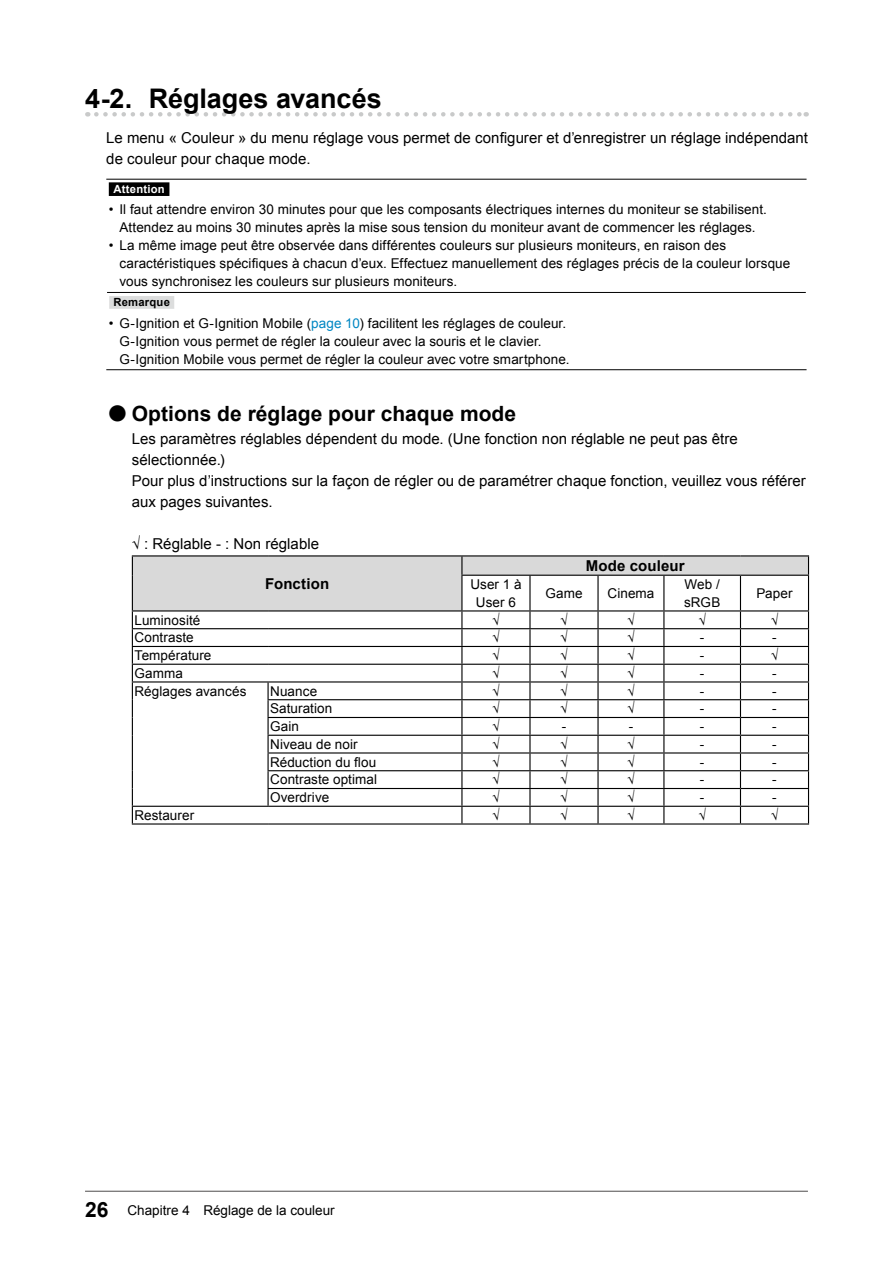
<style>
.page{position:relative;width:893px;height:1263px;background:#fff}
.page>*{position:absolute;margin:0;border:0;box-sizing:border-box;transform-origin:0 0}
.t1{font:700 27px "Arial";color:#000}
.t2{font:700 21px "Arial";color:#000}
.t3{font:15px/21px "Arial";color:#000}
.t4{font:700 15px "Arial";letter-spacing:.01em;color:#000}
.t5{font:13.5px/18px "Arial";letter-spacing:.005em;color:#000}
.t6{font:700 11.25px "Arial";letter-spacing:.02em;color:#fff}
.t7{font:700 11.25px "Arial";letter-spacing:.02em;color:#000}
.s1{color:#0087c3}
.s2{font-size:37.8px}
.s3{font-weight:700;font-size:21px}
</style>
<div class="page">
<hr style="left:85px;top:1191px;width:723px;height:1px;background:#595757">
<svg style="left:96px;top:112px;width:711px;height:5px"></svg>
<hr style="left:106px;top:179px;width:700px;height:1px;background:#000">
<hr style="left:107px;top:292px;width:699px;height:1px;background:#000">
<hr style="left:106px;top:369px;width:700px;height:1px;background:#000">
<div style="left:109px;top:182px;width:60px;height:14px;background:#000"></div>
<div style="left:109px;top:296px;width:65px;height:13px;background:#dcdddd"></div>
<hr style="left:132px;top:555px;width:136px;height:1px;background:#000">
<hr style="left:268px;top:555px;width:194px;height:1px;background:#000">
<hr style="left:462px;top:555px;width:68px;height:1px;background:#000">
<hr style="left:530px;top:555px;width:68px;height:1px;background:#000">
<hr style="left:598px;top:555px;width:66px;height:1px;background:#000">
<hr style="left:664px;top:555px;width:76px;height:1px;background:#000">
<hr style="left:740px;top:555px;width:69px;height:1px;background:#000">
<svg style="left:132px;top:556px;width:677px;height:267px"></svg>
<hr style="left:132px;top:823px;width:136px;height:1px;background:#000">
<hr style="left:268px;top:823px;width:194px;height:1px;background:#000">
<hr style="left:462px;top:823px;width:68px;height:1px;background:#000">
<hr style="left:530px;top:823px;width:68px;height:1px;background:#000">
<hr style="left:598px;top:823px;width:66px;height:1px;background:#000">
<hr style="left:664px;top:823px;width:76px;height:1px;background:#000">
<hr style="left:740px;top:823px;width:69px;height:1px;background:#000">
<h1 class="t1" style="left:85px;top:81px;width:298px">4-2. Réglages avancés</h1>
<p class="t3" style="left:106px;top:127px;width:703px">Le menu « Couleur » du menu réglage vous permet de configurer et d’enregistrer un réglage indépendant de couleur pour chaque mode.</p>
<p class="t6" style="left:113px;top:182px;width:53px">Attention</p>
<p class="t5" style="left:109px;top:201px;width:660px;text-align:center">• Il faut attendre environ 30 minutes pour que les composants électriques internes du moniteur se stabilisent.<br>Attendez au moins 30 minutes après la mise sous tension du moniteur avant de commencer les réglages.</p>
<p class="t5" style="left:119px;top:237px;width:672px;text-indent:-11px">• La même image peut être observée dans différentes couleurs sur plusieurs moniteurs, en raison des caractéristiques spécifiques à chacun d’eux. Effectuez manuellement des réglages précis de la couleur lorsque vous synchronisez les couleurs sur plusieurs moniteurs.</p>
<p class="t7" style="left:113px;top:295px;width:58px">Remarque</p>
<p class="t5" style="left:119px;top:314px;width:452px;text-indent:-11px">• G-Ignition et G-Ignition Mobile (<span class="s1">page 10</span>) facilitent les réglages de couleur.<br>G-Ignition vous permet de régler la couleur avec la souris et le clavier.<br>G-Ignition Mobile vous permet de régler la couleur avec votre smartphone.</p>
<h2 class="t2" style="left:106px;top:399px;width:411px"><span class="s2">●</span>Options de réglage pour chaque mode</h2>
<p class="t3" style="left:132px;top:428px;width:676px">Les paramètres réglables dépendent du mode. (Une fonction non réglable ne peut pas être sélectionnée.)<br>Pour plus d’instructions sur la façon de régler ou de paramétrer chaque fonction, veuillez vous référer aux pages suivantes.</p>
<p class="t3" style="left:132px;top:533px;width:189px">√ : Réglable - : Non réglable</p>
<p class="t4" style="left:265px;top:573px;width:66px">Fonction</p>
<p class="t4" style="left:586px;top:556px;width:100px">Mode couleur</p>
<p class="t5" style="left:470px;top:575px;width:53px;text-align:center">User 1 à<br>User 6</p>
<p class="t5" style="left:545px;top:584px;width:39px">Game</p>
<p class="t5" style="left:607px;top:584px;width:48px">Cinema</p>
<p class="t5" style="left:684px;top:575px;width:38px">Web / sRGB</p>
<p class="t5" style="left:756px;top:584px;width:38px">Paper</p>
<p class="t5" style="left:134px;top:611px;width:67px">Luminosité</p>
<p class="t5" style="left:492px;top:611px;width:9px">√</p>
<p class="t5" style="left:560px;top:611px;width:9px">√</p>
<p class="t5" style="left:627px;top:611px;width:9px">√</p>
<p class="t5" style="left:698px;top:611px;width:9px">√</p>
<p class="t5" style="left:771px;top:611px;width:9px">√</p>
<p class="t5" style="left:134px;top:629px;width:61px">Contraste</p>
<p class="t5" style="left:492px;top:629px;width:9px">√</p>
<p class="t5" style="left:560px;top:629px;width:9px">√</p>
<p class="t5" style="left:627px;top:629px;width:9px">√</p>
<p class="t5" style="left:700px;top:629px;width:6px">-</p>
<p class="t5" style="left:772px;top:629px;width:6px">-</p>
<p class="t5" style="left:134px;top:646px;width:79px">Température</p>
<p class="t5" style="left:492px;top:646px;width:9px">√</p>
<p class="t5" style="left:560px;top:646px;width:9px">√</p>
<p class="t5" style="left:627px;top:646px;width:9px">√</p>
<p class="t5" style="left:700px;top:646px;width:6px">-</p>
<p class="t5" style="left:771px;top:646px;width:9px">√</p>
<p class="t5" style="left:134px;top:664px;width:50px">Gamma</p>
<p class="t5" style="left:492px;top:664px;width:9px">√</p>
<p class="t5" style="left:560px;top:664px;width:9px">√</p>
<p class="t5" style="left:627px;top:664px;width:9px">√</p>
<p class="t5" style="left:700px;top:664px;width:6px">-</p>
<p class="t5" style="left:772px;top:664px;width:6px">-</p>
<p class="t5" style="left:134px;top:682px;width:113px">Réglages avancés</p>
<p class="t5" style="left:270px;top:682px;width:49px">Nuance</p>
<p class="t5" style="left:492px;top:682px;width:9px">√</p>
<p class="t5" style="left:560px;top:682px;width:9px">√</p>
<p class="t5" style="left:627px;top:682px;width:9px">√</p>
<p class="t5" style="left:700px;top:682px;width:6px">-</p>
<p class="t5" style="left:772px;top:682px;width:6px">-</p>
<p class="t5" style="left:270px;top:700px;width:64px">Saturation</p>
<p class="t5" style="left:492px;top:700px;width:9px">√</p>
<p class="t5" style="left:560px;top:700px;width:9px">√</p>
<p class="t5" style="left:627px;top:700px;width:9px">√</p>
<p class="t5" style="left:700px;top:700px;width:6px">-</p>
<p class="t5" style="left:772px;top:700px;width:6px">-</p>
<p class="t5" style="left:270px;top:717px;width:30px">Gain</p>
<p class="t5" style="left:492px;top:717px;width:9px">√</p>
<p class="t5" style="left:562px;top:717px;width:6px">-</p>
<p class="t5" style="left:629px;top:717px;width:6px">-</p>
<p class="t5" style="left:700px;top:717px;width:6px">-</p>
<p class="t5" style="left:772px;top:717px;width:6px">-</p>
<p class="t5" style="left:270px;top:735px;width:89px">Niveau de noir</p>
<p class="t5" style="left:492px;top:735px;width:9px">√</p>
<p class="t5" style="left:560px;top:735px;width:9px">√</p>
<p class="t5" style="left:627px;top:735px;width:9px">√</p>
<p class="t5" style="left:700px;top:735px;width:6px">-</p>
<p class="t5" style="left:772px;top:735px;width:6px">-</p>
<p class="t5" style="left:270px;top:753px;width:108px">Réduction du flou</p>
<p class="t5" style="left:492px;top:753px;width:9px">√</p>
<p class="t5" style="left:560px;top:753px;width:9px">√</p>
<p class="t5" style="left:627px;top:753px;width:9px">√</p>
<p class="t5" style="left:700px;top:753px;width:6px">-</p>
<p class="t5" style="left:772px;top:753px;width:6px">-</p>
<p class="t5" style="left:270px;top:771px;width:108px">Contraste optimal</p>
<p class="t5" style="left:492px;top:771px;width:9px">√</p>
<p class="t5" style="left:560px;top:771px;width:9px">√</p>
<p class="t5" style="left:627px;top:771px;width:9px">√</p>
<p class="t5" style="left:700px;top:771px;width:6px">-</p>
<p class="t5" style="left:772px;top:771px;width:6px">-</p>
<p class="t5" style="left:270px;top:789px;width:61px">Overdrive</p>
<p class="t5" style="left:492px;top:789px;width:9px">√</p>
<p class="t5" style="left:560px;top:789px;width:9px">√</p>
<p class="t5" style="left:627px;top:789px;width:9px">√</p>
<p class="t5" style="left:700px;top:789px;width:6px">-</p>
<p class="t5" style="left:772px;top:789px;width:6px">-</p>
<p class="t5" style="left:134px;top:806px;width:61px">Restaurer</p>
<p class="t5" style="left:492px;top:806px;width:9px">√</p>
<p class="t5" style="left:560px;top:806px;width:9px">√</p>
<p class="t5" style="left:627px;top:806px;width:9px">√</p>
<p class="t5" style="left:698px;top:806px;width:9px">√</p>
<p class="t5" style="left:771px;top:806px;width:9px">√</p>
<p class="t5" style="left:85px;top:1201px;width:251px"><span class="s3">26</span> Chapitre 4 Réglage de la couleur</p>
</div>
